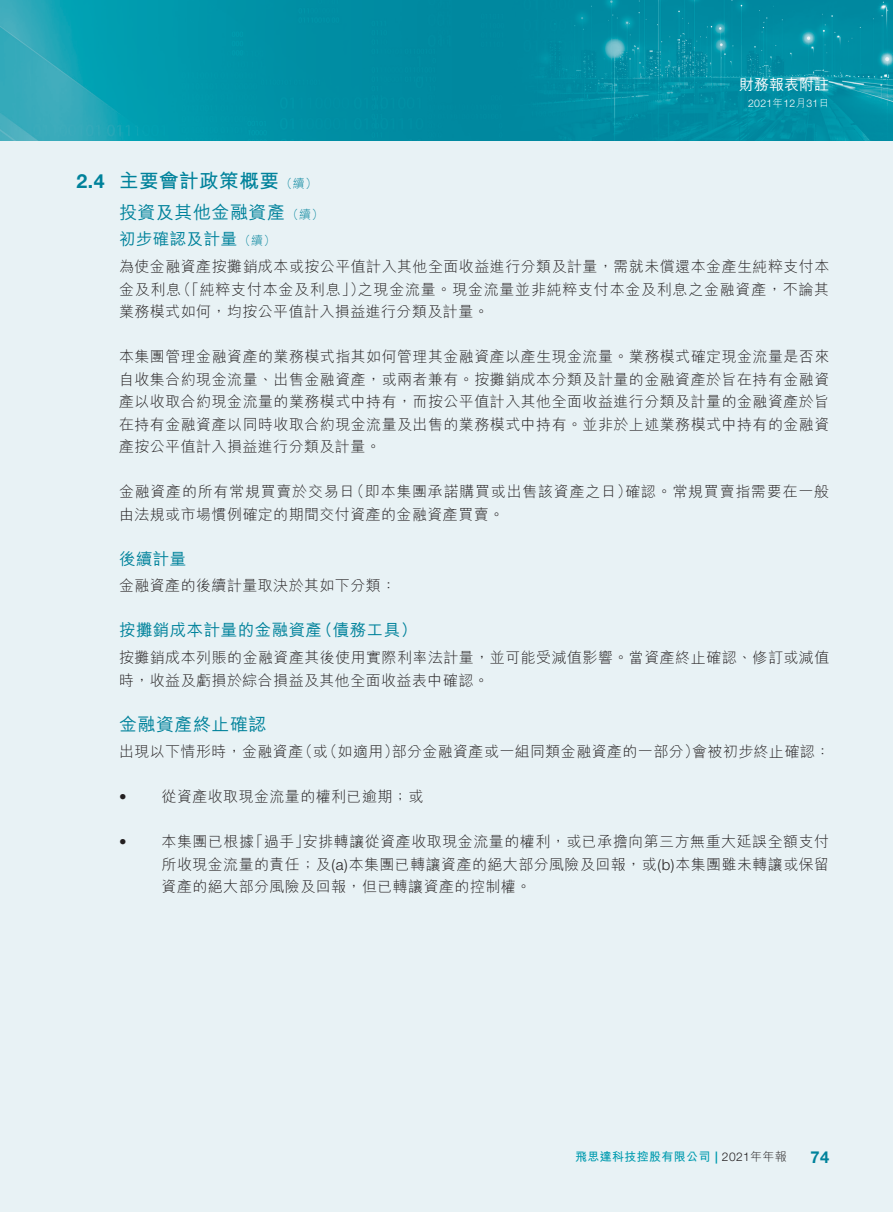
<style>
.page{position:relative;width:893px;height:1212px;background:#fff}
.page>*{position:absolute;margin:0;border:0;box-sizing:border-box;transform-origin:0 0}
.t1{font:700 19.5px "M Hei HK";letter-spacing:.03em;color:#00829b}
.t2{font:700 19.5px "Helvetica Neue LT Std";color:#00829b}
.t3{font:500 18px "M Hei HK";letter-spacing:.03em;color:#00829b}
.t4{font:500 16.5px "M Hei HK";letter-spacing:.03em;color:#00829b}
.t5{font:700 16.5px "Helvetica Neue LT Std";color:#00829b}
.t6{font:300 15px/22.5px "M Hei HK";letter-spacing:.03em;color:#231f20}
.t7{font:300 15px "M Hei HK";letter-spacing:.05em;color:#231f20}
.t8{font:500 15px "M Hei HK";color:#fff}
.t9{font:300 15px "Helvetica Neue LT Std";color:#231f20}
.t10{font:700 12px "M Hei HK";letter-spacing:.03em;color:#009baf}
.t11{font:300 12px "M Hei HK";color:#00829b}
.t12{font:300 10.5px "Helvetica Neue LT Std";letter-spacing:.03em;color:#fff}
.s1{font-family:"M Hei HK"}
.s2{font-family:"Helvetica Neue LT Std"}
.s3{font-family:"Helvetica Neue LT Std";font-weight:300;color:#231f20}
.s4{font-weight:300;color:#231f20}
</style>
<div class="page">
<div style="left:0;top:140px;width:893px;height:1072px;background:#e8f2f5"></div>
<img style="left:0;top:0;width:893px;height:140px">
<p class="t8" style="left:739px;top:73px;width:91px">財務報表附註</p>
<p class="t12" style="left:748px;top:97px;width:83px">2021<span class="s1">年</span>12<span class="s1">月</span>31<span class="s1">日</span></p>
<h1 class="t2" style="left:77px;top:168px;width:30px">2.4</h1>
<h1 class="t1" style="left:119px;top:166px;width:161px">主要會計政策概要</h1>
<p class="t11" style="left:281px;top:177px;width:38px">（續(</p>
<p class="t3" style="left:119px;top:199px;width:168px">投資及其他金融資產</p>
<p class="t11" style="left:239px;top:235px;width:38px">（續(</p>
<p class="t11" style="left:287px;top:208px;width:38px">（續(</p>
<p class="t4" style="left:119px;top:227px;width:120px">初步確認及計量</p>
<p class="t6" style="left:119px;top:255px;width:712px;text-align:right">為使金融資產按攤銷成本或按公平值計入其他全面收益進行分類及計量，需就未償還本金產生純粹支付本之現金流量。現金流量並非純粹支付本金及利息之金融資產，不論其</p>
<p class="t7" style="left:176px;top:281px;width:190px">（「純粹支付本金及利息」）</p>
<p class="t6" style="left:119px;top:278px;width:371px">金及利息<br>業務模式如何，均按公平值計入損益進行分類及計量。</p>
<p class="t6" style="left:119px;top:345px;width:712px;text-align:justify">本集團管理金融資產的業務模式指其如何管理其金融資產以產生現金流量。業務模式確定現金流量是否來自收集合約現金流量、出售金融資產，或兩者兼有。按攤銷成本分類及計量的金融資產於旨在持有金融資產以收取合約現金流量的業務模式中持有，而按公平值計入其他全面收益進行分類及計量的金融資產於旨在持有金融資產以同時收取合約現金流量及出售的業務模式中持有。並非於上述業務模式中持有的金融資產按公平值計入損益進行分類及計量。</p>
<p class="t7" style="left:625px;top:484px;width:205px">確認。常規買賣指需要在一般</p>
<p class="t7" style="left:349px;top:484px;width:284px">（即本集團承諾購買或出售該資產之日）</p>
<p class="t6" style="left:119px;top:480px;width:387px">金融資產的所有常規買賣於交易日<br>由法規或市場慣例確定的期間交付資產的金融資產買賣。</p>
<p class="t4" style="left:119px;top:546px;width:69px">後續計量</p>
<p class="t6" style="left:119px;top:574px;width:279px">金融資產的後續計量取決於其如下分類：</p>
<p class="t4" style="left:316px;top:618px;width:103px">（債務工具(</p>
<p class="t4" style="left:119px;top:618px;width:205px">按攤銷成本計量的金融資產</p>
<p class="t6" style="left:119px;top:646px;width:712px">按攤銷成本列賬的金融資產其後使用實際利率法計量，並可能受減值影響。當資產終止確認、修訂或減值時，收益及虧損於綜合損益及其他全面收益表中確認。</p>
<p class="t3" style="left:119px;top:711px;width:149px">金融資產終止確認</p>
<p class="t6" style="left:692px;top:740px;width:140px">會被初步終止確認：</p>
<p class="t6" style="left:298px;top:740px;width:32px">（或</p>
<p class="t6" style="left:322px;top:740px;width:78px">（如適用）</p>
<p class="t6" style="left:392px;top:740px;width:309px">部分金融資產或一組同類金融資產的一部分）</p>
<p class="t6" style="left:119px;top:740px;width:186px">出現以下情形時，金融資產</p>
<p class="t6" style="left:162px;top:785px;width:263px">從資產收取現金流量的權利已逾期；或</p>
<p class="t9" style="left:119px;top:788px;width:9px">•</p>
<p class="t9" style="left:119px;top:833px;width:9px">•</p>
<p class="t6" style="left:303px;top:830px;width:528px">安排轉讓從資產收取現金流量的權利，或已承擔向第三方無重大延誤全額支付</p>
<p class="t6" style="left:162px;top:830px;width:94px">本集團已根據</p>
<p class="t6" style="left:249px;top:830px;width:63px">「過手」</p>
<p class="t6" style="left:162px;top:853px;width:669px">所收現金流量的責任；及 <span class="s2">)a(</span> 本集團已轉讓資產的絕大部分風險及回報，或 <span class="s2">b( )</span>本集團雖未轉讓或保留資產的絕大部分風險及回報，但已轉讓資產的控制權。</p>
<p class="t10" style="left:575px;top:1148px;width:213px">飛思達科技控股有限公司 <span class="s2">|</span> <span class="s3">2021</span><span class="s4">年年報</span></p>
<p class="t5" style="left:810px;top:1147px;width:20px">74</p>
</div>
